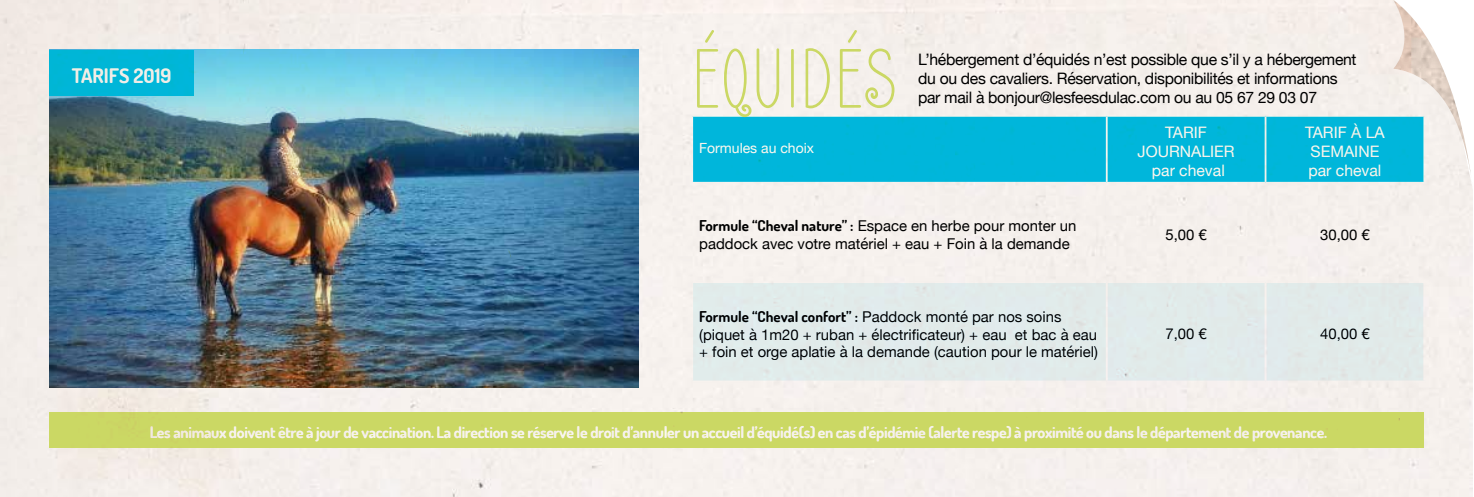
<style>
.page{position:relative;width:1474px;height:497px;background:#fff}
.page>*{position:absolute;margin:0;border:0;box-sizing:border-box;transform-origin:0 0}
.t1{font:83.65px "Frenchpress";letter-spacing:.02em;color:#cbd864}
.t2{font:700 19.95px "Dosis";color:#fff}
.t3{font:700 15.75px "Dosis";letter-spacing:-.02em;color:#fff}
.t4{font:15.75px/18.9px "Helvetica Neue";letter-spacing:-.02em;color:#000}
.t5{font:15.75px/18.9px "Helvetica Neue";color:#fff;text-align:center}
.t6{font:14.88px/17.8px "Helvetica Neue";color:#000}
.t7{font:700 14.88px "Dosis";color:#000}
.t8{font:14px "Helvetica Neue";color:#fff}
.s1{font-family:"Dosis";font-weight:700}
.s2{font-family:"Helvetica Neue";font-weight:400}
</style>
<div class="page">
<img style="left:0;top:0;width:1472px;height:496px">
<svg style="left:1393px;top:0;width:80px;height:197px"></svg>
<h2 class="t2" style="left:72px;top:63px;width:101px">TARIFS 2019</h2>
<h1 class="t1" style="left:692px;top:29px;width:206px">ÉQUIDÉS</h1>
<p class="t8" style="left:699px;top:138px;width:116px">Formules au choix</p>
<p class="t4" style="left:918px;top:50px;width:440px">L’hébergement d’équidés n’est possible que s’il y a hébergement du ou des cavaliers. Réservation, disponibilités et informations par mail à bonjour@lesfeesdulac.com ou au 05 67 29 03 07</p>
<p class="t5" style="left:1137px;top:123px;width:99px">TARIF<br>JOURNALIER par cheval</p>
<p class="t5" style="left:1305px;top:123px;width:81px;text-align:left">TARIF À LA<br>SEMAINE par cheval</p>
<p class="t6" style="left:699px;top:217px;width:378px"><span class="s1">Formule “Cheval nature” :</span> Espace en herbe pour monter un paddock avec votre matériel + eau + Foin à la demande</p>
<p class="t6" style="left:1165px;top:226px;width:43px">5,00 €</p>
<p class="t6" style="left:1320px;top:226px;width:51px">30,00 €</p>
<p class="t7" style="left:699px;top:306px;width:364px">Formule “Cheval confort” : <span class="s2">Paddock monté par nos soins</span></p>
<p class="t6" style="left:699px;top:326px;width:400px">(piquet à 1m20 + ruban + électrificateur) + eau et bac à eau + foin et orge aplatie à la demande (caution pour le matériel)</p>
<p class="t6" style="left:1165px;top:325px;width:43px">7,00 €</p>
<p class="t6" style="left:1320px;top:325px;width:51px">40,00 €</p>
<p class="t3" style="left:150px;top:421px;width:1178px">Les animaux doivent être à jour de vaccination. La direction se réserve le droit d’annuler un accueil d’équidé(s) en cas d’épidémie (alerte respe) à proximité ou dans le département de provenance.</p>
</div>
